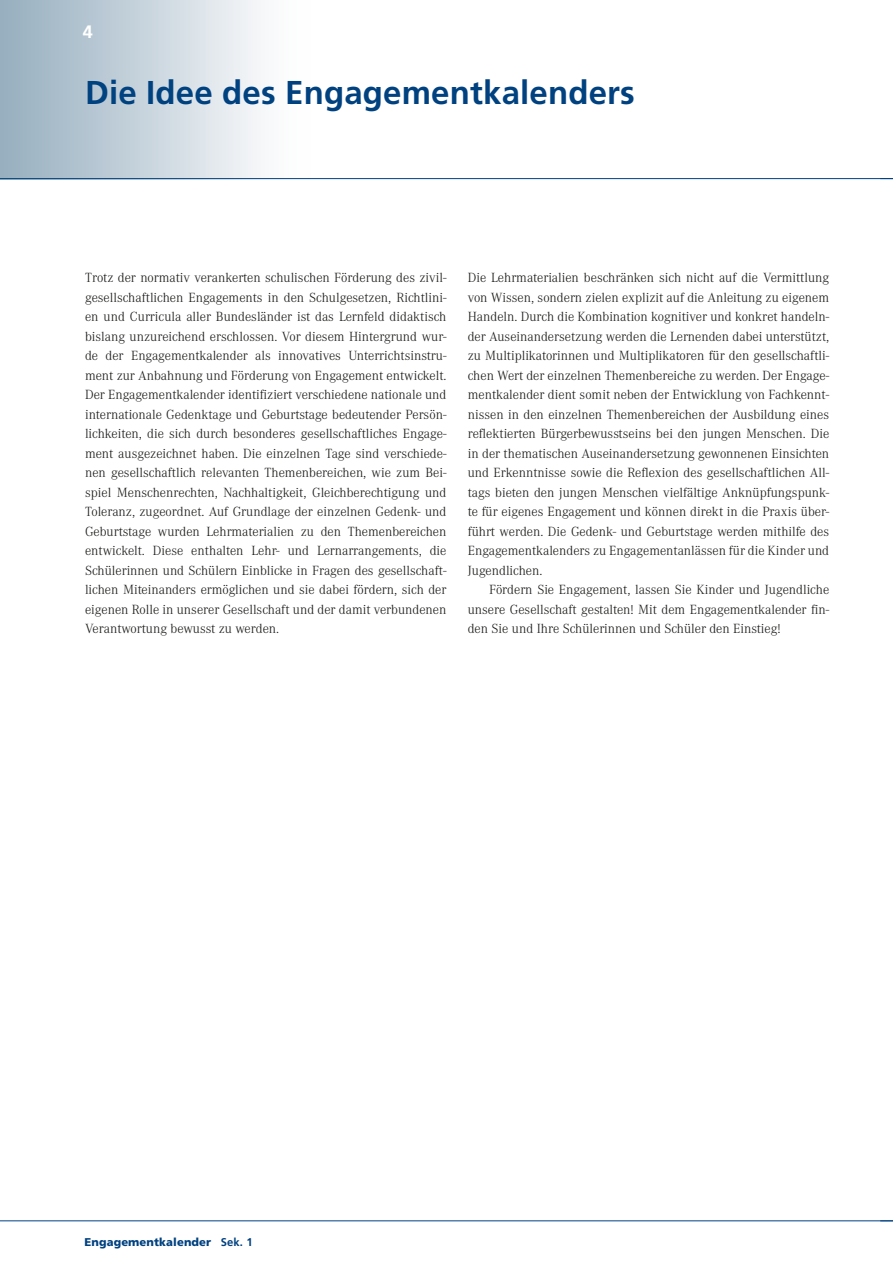
<style>
.page{position:relative;width:893px;height:1263px;background:#fff}
.page>*{position:absolute;margin:0;border:0;box-sizing:border-box;transform-origin:0 0}
.t1{font:700 33px "Frutiger";letter-spacing:.005em;color:#004180}
.t2{font:700 18px "Frutiger";color:#fff}
.t3{font:300 13.8px/19.5px "Corporate A";color:#1a1a18;text-align:justify}
.t4{font:900 11.25px "Frutiger";letter-spacing:.01em;color:#004180}
.s1{font-weight:700}
</style>
<div class="page">
<div style="left:0;top:0;width:311px;height:180px;background:linear-gradient(to right,#95aebe,#fff)"></div>
<hr style="left:0;top:1220px;width:893px;height:1px;background:#004180">
<svg style="left:880px;top:1220px;width:13px;height:1px"></svg>
<hr style="left:0;top:178px;width:893px;height:1px;background:#004180">
<h2 class="t2" style="left:83px;top:22px;width:12px">4</h2>
<h1 class="t1" style="left:85px;top:73px;width:551px">Die Idee des Engagementkalenders</h1>
<p class="t3" style="left:85px;top:268px;width:363px">Trotz der normativ verankerten schulischen Förderung des zivil&shy;gesellschaftlichen Engagements in den Schulgesetzen, Richtlini&shy;en und Curricula aller Bundesländer ist das Lernfeld didaktisch bislang unzureichend erschlossen. Vor diesem Hintergrund wur&shy;de der Engagementkalender als innovatives Unterrichtsinstru&shy;ment zur Anbahnung und Förderung von Engagement entwickelt.<br>Der Engagementkalender identifiziert verschiedene nationale und internationale Gedenktage und Geburtstage bedeutender Persön&shy;lichkeiten, die sich durch besonderes gesellschaftliches Engage&shy;ment ausgezeichnet haben. Die einzelnen Tage sind verschiede&shy;nen gesellschaftlich relevanten Themenbereichen, wie zum Bei&shy;spiel Menschenrechten, Nachhaltigkeit, Gleichberechtigung und Toleranz, zugeordnet. Auf Grundlage der einzelnen Gedenk- und Geburtstage wurden Lehrmaterialien zu den Themenbereichen entwickelt. Diese enthalten Lehr- und Lernarrangements, die Schülerinnen und Schülern Einblicke in Fragen des gesellschaft&shy;lichen Miteinanders ermöglichen und sie dabei fördern, sich der eigenen Rolle in unserer Gesellschaft und der damit verbundenen Verantwortung bewusst zu werden.</p>
<p class="t3" style="left:468px;top:268px;width:363px">Die Lehrmaterialien beschränken sich nicht auf die Vermittlung von Wissen, sondern zielen explizit auf die Anleitung zu eigenem Handeln. Durch die Kombination kognitiver und konkret handeln&shy;der Auseinandersetzung werden die Lernenden dabei unterstützt, zu Multiplikatorinnen und Multiplikatoren für den gesellschaftli&shy;chen Wert der einzelnen Themenbereiche zu werden. Der Engage&shy;mentkalender dient somit neben der Entwicklung von Fachkennt&shy;nissen in den einzelnen Themenbereichen der Ausbildung eines reflektierten Bürgerbewusstseins bei den jungen Menschen. Die in der thematischen Auseinandersetzung gewonnenen Einsichten und Erkenntnisse sowie die Reflexion des gesellschaftlichen All&shy;tags bieten den jungen Menschen vielfältige Anknüpfungspunk&shy;te für eigenes Engagement und können direkt in die Praxis über&shy;führt werden. Die Gedenk- und Geburtstage werden mithilfe des Engagementkalenders zu Engagementanlässen für die Kinder und Jugendlichen.</p>
<p class="t3" style="left:468px;top:580px;width:363px;text-indent:21px">Fördern Sie Engagement, lassen Sie Kinder und Jugendliche unsere Gesellschaft gestalten! Mit dem Engagementkalender fin&shy;den Sie und Ihre Schülerinnen und Schüler den Einstieg!</p>
<p class="t4" style="left:85px;top:1235px;width:170px">Engagementkalender <span class="s1">Sek. 1</span></p>
</div>
